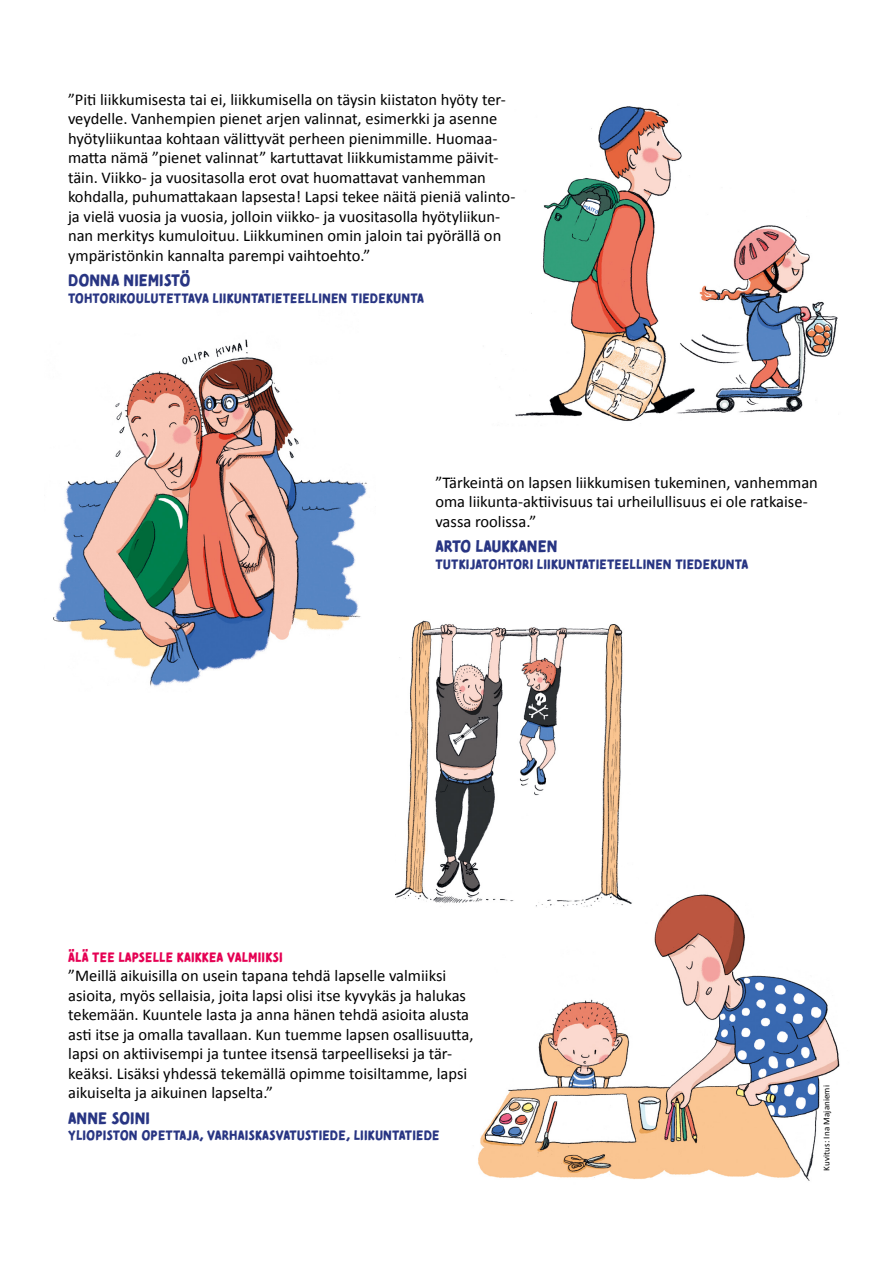
<style>
.page{position:relative;width:893px;height:1263px;background:#fff}
.page>*{position:absolute;margin:0;border:0;box-sizing:border-box;transform-origin:0 0}
.Kappaletyyli_1{font:16.5px/19.5px "Calibri";color:#000}
.nimet{font:16.5px "Tomarik Brush";color:#283583}
.nimet-2{font:13.5px "Tomarik Brush";letter-spacing:.01em;color:#283583}
.nimet-3{font:13.5px "Tomarik Brush";letter-spacing:.01em;color:#e50053}
.Kappaletyyli_1-2{font:9px "Calibri";letter-spacing:.01em;color:#000}
</style>
<div class="page">
<img style="left:515px;top:106px;width:323px;height:315px">
<img style="left:53px;top:339px;width:314px;height:348px">
<img style="left:478px;top:894px;width:362px;height:287px">
<img style="left:395px;top:620px;width:247px;height:288px">
<p class="Kappaletyyli_1" style="left:68px;top:89px;width:449px">”Piti liikkumisesta tai ei, liikkumisella on täysin kiistaton hyöty ter&shy;veydelle. Vanhempien pienet arjen valinnat, esimerkki ja asenne hyötyliikuntaa kohtaan välittyvät perheen pienimmille. Huomaa&shy;matta nämä ”pienet valinnat” kartuttavat liikkumistamme päivit&shy;täin. Viikko- ja vuositasolla erot ovat huomattavat vanhemman kohdalla, puhumattakaan lapsesta! Lapsi tekee näitä pieniä valinto&shy;ja vielä vuosia ja vuosia, jolloin viikko- ja vuositasolla hyötyliikun&shy;nan merkitys kumuloituu. Liikkuminen omin jaloin tai pyörällä on ympäristönkin kannalta parempi vaihtoehto.”</p>
<p class="nimet" style="left:68px;top:265px;width:124px">DONNA NIEMISTÖ</p>
<p class="nimet-2" style="left:68px;top:286px;width:357px">TOHTORIKOULUTETTAVA LIIKUNTATIETEELLINEN TIEDEKUNTA</p>
<p class="Kappaletyyli_1" style="left:435px;top:472px;width:384px">”Tärkeintä on lapsen liikkumisen tukeminen, vanhemman oma liikunta-aktiivisuus tai urheilullisuus ei ole ratkaise&shy;vassa roolissa.”</p>
<p class="nimet" style="left:435px;top:531px;width:124px">ARTO LAUKKANEN</p>
<p class="nimet-2" style="left:435px;top:552px;width:314px">TUTKIJATOHTORI LIIKUNTATIETEELLINEN TIEDEKUNTA</p>
<p class="nimet-3" style="left:68px;top:944px;width:216px">ÄLÄ TEE LAPSELLE KAIKKEA VALMIIKSI</p>
<p class="Kappaletyyli_1" style="left:68px;top:966px;width:407px">”Meillä aikuisilla on usein tapana tehdä lapselle valmiiksi asioita, myös sellaisia, joita lapsi olisi itse kyvykäs ja halukas tekemään. Kuuntele lasta ja anna hänen tehdä asioita alusta asti itse ja omalla tavallaan. Kun tuemme lapsen osallisuutta, lapsi on aktiivisempi ja tuntee itsensä tarpeelliseksi ja tär&shy;keäksi. Lisäksi yhdessä tekemällä opimme toisiltamme, lapsi aikuiselta ja aikuinen lapselta.”</p>
<p class="nimet" style="left:68px;top:1103px;width:83px">ANNE SOINI</p>
<p class="nimet-2" style="left:68px;top:1123px;width:373px">YLIOPISTON OPETTAJA, VARHAISKASVATUSTIEDE, LIIKUNTATIEDE</p>
<p class="Kappaletyyli_1-2" style="left:821px;top:1170px;width:87px;rotate:-90deg">Kuvitus: Ina Majaniemi</p>
</div>
